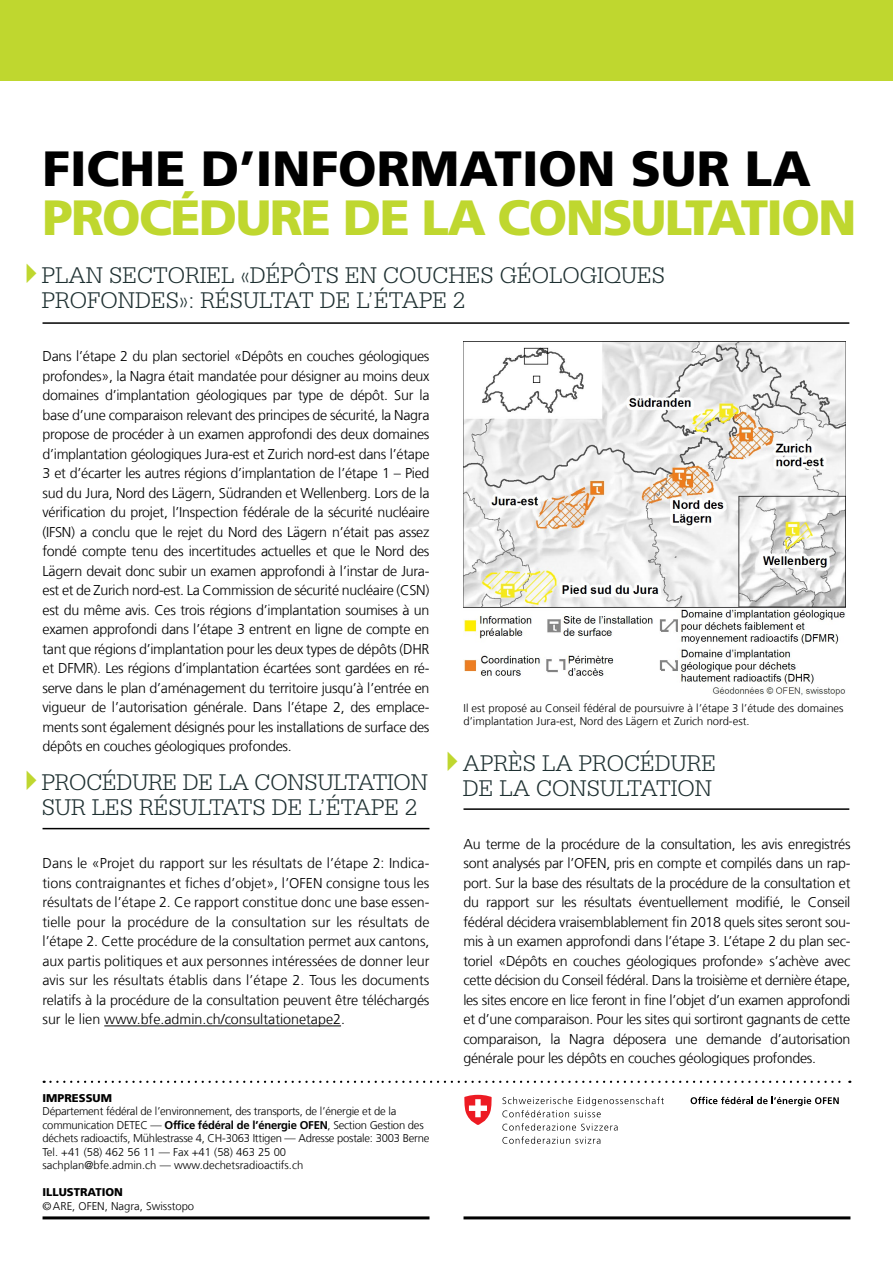
<style>
.page{position:relative;width:893px;height:1263px;background:#fff}
.page>*{position:absolute;margin:0;border:0;box-sizing:border-box;transform-origin:0 0}
.t1{font:900 49.5px "Frutiger LT Com";letter-spacing:-.035em;color:#bfd72f}
.t2{font:900 49.5px "Frutiger LT Com";color:#000}
.t3{font:300 24px/24.8px "Serifa Std";color:#1e3031}
.t4{font:300 14.25px/19.5px "Frutiger LT Com";letter-spacing:-.02em;color:#000;text-align:justify}
.t5{font:300 11.25px/13.5px "Frutiger LT Com";letter-spacing:-.02em;color:#000}
.t6{font:300 11.25px/13.5px "Frutiger LT Com";color:#000}
.t7{font:900 11.25px "Frutiger LT Com";color:#000}
.s1{font-weight:700}
</style>
<div class="page">
<div style="left:0;top:0;width:893px;height:81px;background:#bfd72f"></div>
<hr style="left:43px;top:322px;width:806px;height:2px;background:#000">
<img style="left:463px;top:342px;width:383px;height:353px">
<hr style="left:43px;top:828px;width:386px;height:1px;background:#000">
<hr style="left:104px;top:1025px;width:237px;height:1px;background:#000">
<hr style="left:463px;top:808px;width:386px;height:2px;background:#000">
<hr style="left:463px;top:1216px;width:387px;height:3px;background:#000">
<hr style="left:43px;top:1216px;width:386px;height:3px;background:#000">
<svg style="left:691px;top:1097px;width:148px;height:9px"></svg>
<svg style="left:502px;top:1097px;width:162px;height:20px"></svg>
<svg style="left:502px;top:1123px;width:116px;height:7px"></svg>
<svg style="left:502px;top:1136px;width:98px;height:8px"></svg>
<svg style="left:464px;top:1095px;width:28px;height:30px"></svg>
<svg style="left:44px;top:1081px;width:806px;height:2px"></svg>
<h1 class="t2" style="left:43px;top:139px;width:770px">FICHE D’INFORMATION SUR LA</h1>
<h1 class="t1" style="left:43px;top:188px;width:816px">PROCÉDURE DE LA CONSULTATION</h1>
<h2 class="t3" style="left:42px;top:263px;width:625px">PLAN SECTORIEL «DÉPÔTS EN COUCHES GÉOLOGIQUES<br>PROFONDES»: RÉSULTAT DE L’ÉTAPE 2</h2>
<p class="t4" style="left:43px;top:347px;width:388px">Dans l’étape 2 du plan sectoriel «Dépôts en couches géologiques profondes», la Nagra était mandatée pour désigner au moins deux domaines d’implantation géologiques par type de dépôt. Sur la base d’une comparaison relevant des principes de sécurité, la Nagra propose de procéder à un examen approfondi des deux domaines d’implantation géologiques Jura-est et Zurich nord-est dans l’étape 3 et d’écarter les autres régions d’implantation de l’étape 1 – Pied sud du Jura, Nord des Lägern, Südranden et Wellenberg. Lors de la vérification du projet, l’Inspection fédérale de la sécurité nucléaire (IFSN) a conclu que le rejet du Nord des Lägern n’était pas assez fondé compte tenu des incertitudes actuelles et que le Nord des Lägern devait donc subir un examen approfondi à l’instar de Jura&shy;est et de Zurich nord-est. La Commission de sécurité nucléaire (CSN) est du même avis. Ces trois régions d’implantation soumises à un examen approfondi dans l’étape 3 entrent en ligne de compte en tant que régions d’implantation pour les deux types de dépôts (DHR et DFMR). Les régions d’implantation écartées sont gardées en ré&shy;serve dans le plan d’aménagement du territoire jusqu’à l’entrée en vigueur de l’autorisation générale. Dans l’étape 2, des emplace&shy;ments sont également désignés pour les installations de surface des dépôts en couches géologiques profondes.</p>
<h2 class="t3" style="left:42px;top:770px;width:388px">PROCÉDURE DE LA CONSULTATION<br>SUR LES RÉSULTATS DE L’ÉTAPE 2</h2>
<p class="t4" style="left:43px;top:854px;width:388px">Dans le «Projet du rapport sur les résultats de l’étape 2: Indica&shy;tions contraignantes et fiches d’objet», l’OFEN consigne tous les résultats de l’étape 2. Ce rapport constitue donc une base essen&shy;tielle pour la procédure de la consultation sur les résultats de l’étape 2. Cette procédure de la consultation permet aux cantons, aux partis politiques et aux personnes intéressées de donner leur avis sur les résultats établis dans l’étape 2. Tous les documents relatifs à la procédure de la consultation peuvent être téléchargés sur le lien www.bfe.admin.ch/consultationetape2.</p>
<p class="t7" style="left:43px;top:1091px;width:71px">IMPRESSUM</p>
<p class="t5" style="left:43px;top:1105px;width:388px">Département fédéral de l’environnement, des transports, de l’énergie et de la communication DETEC — <span class="s1">Office fédéral de l’énergie OFEN</span>, Section Gestion des déchets radioactifs, Mühlestrasse 4, CH-3063 Ittigen — Adresse postale: 3003 Berne Tel. +41 (58) 462 56 11 — Fax +41 (58) 463 25 00<br>sachplan@bfe.admin.ch — www.dechetsradioactifs.ch</p>
<p class="t7" style="left:43px;top:1186px;width:82px">ILLUSTRATION</p>
<p class="t6" style="left:43px;top:1199px;width:153px">©ARE, OFEN, Nagra, Swisstopo</p>
<p class="t6" style="left:463px;top:701px;width:382px">Il est proposé au Conseil fédéral de poursuivre à l’étape 3 l’étude des domaines d’implantation Jura-est, Nord des Lägern et Zurich nord-est.</p>
<h2 class="t3" style="left:460px;top:751px;width:258px">APRÈS LA PROCÉDURE<br>DE LA CONSULTATION</h2>
<p class="t4" style="left:463px;top:834px;width:389px">Au terme de la procédure de la consultation, les avis enregistrés sont analysés par l’OFEN, pris en compte et compilés dans un rap&shy;port. Sur la base des résultats de la procédure de la consultation et du rapport sur les résultats éventuellement modifié, le Conseil fédéral décidera vraisemblablement fin 2018 quels sites seront sou&shy;mis à un examen approfondi dans l’étape 3. L’étape 2 du plan sec&shy;toriel «Dépôts en couches géologiques profonde» s’achève avec cette décision du Conseil fédéral. Dans la troisième et dernière étape, les sites encore en lice feront in fine l’objet d’un examen approfondi et d’une comparaison. Pour les sites qui sortiront gagnants de cette comparaison, la Nagra déposera une demande d’autorisation générale pour les dépôts en couches géologiques profondes.</p>
</div>
